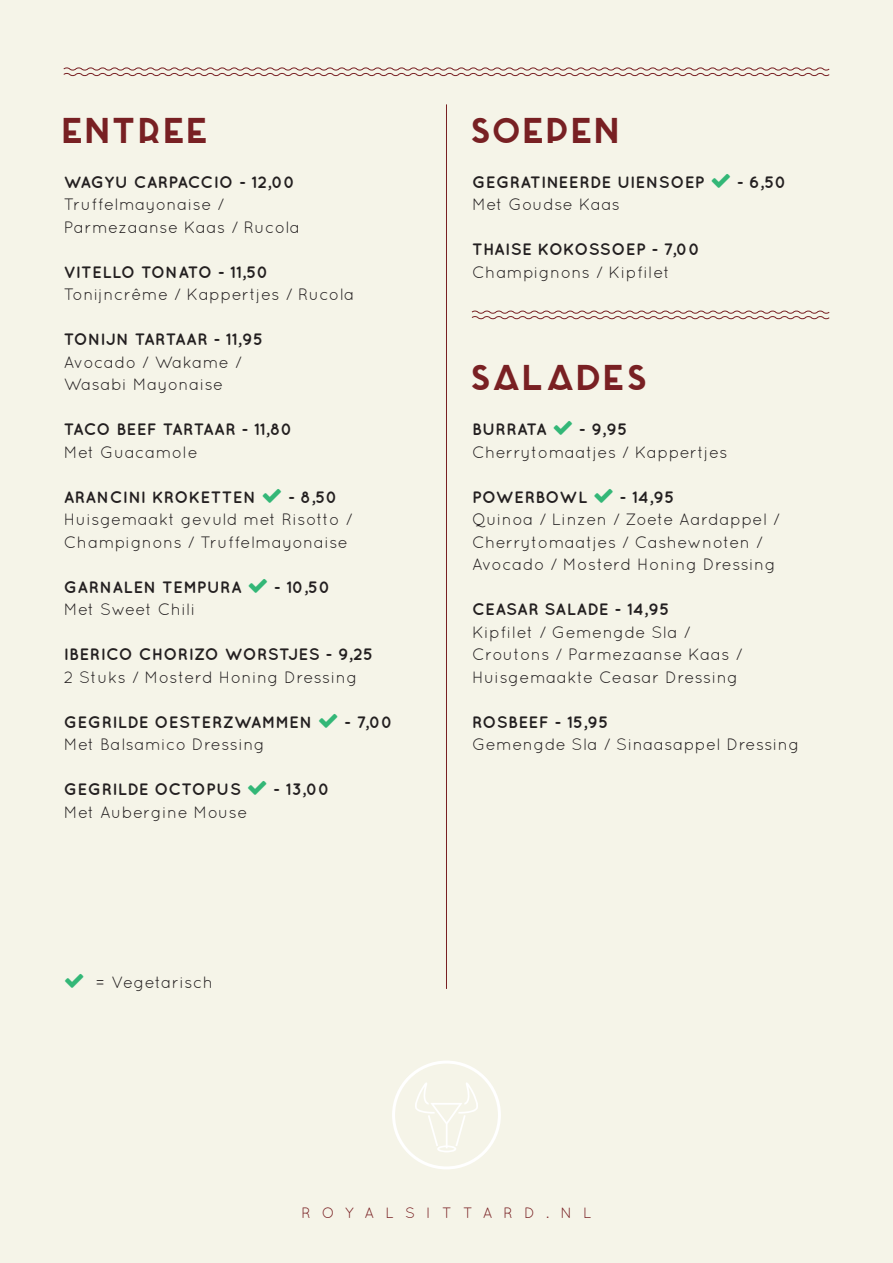
<style>
.page{position:relative;width:893px;height:1263px;background:#f5f4e8}
.page>*{position:absolute;margin:0;border:0;box-sizing:border-box;transform-origin:0 0}
.t1{font:700 48px "Azedo";letter-spacing:.05em;color:#782023}
.t2{font:700 48px "Azedo";letter-spacing:.05em;color:#792023}
.t3{font:16.5px/22.5px "Quicksand";letter-spacing:.025em;color:#231f20}
.t4{font:700 16.5px "Quicksand";letter-spacing:.025em;color:#231f20}
.t5{font:15px "Quicksand";letter-spacing:.75em;color:#782023}
</style>
<div class="page">
<svg style="left:415px;top:1082px;width:63px;height:70px"></svg>
<div style="left:392px;top:1060px;width:109px;height:109px;border:3px solid #fff;border-radius:50%"></div>
<svg style="left:63px;top:66px;width:767px;height:11px;background:#dbc9c0"></svg>
<svg style="left:471px;top:310px;width:359px;height:10px;background:#d9c5bc"></svg>
<hr style="left:446px;top:104px;width:1px;height:885px;background:#782023">
<svg style="left:263px;top:488px;width:18px;height:14px"></svg>
<svg style="left:249px;top:578px;width:18px;height:14px"></svg>
<svg style="left:319px;top:713px;width:18px;height:14px"></svg>
<svg style="left:248px;top:781px;width:18px;height:14px"></svg>
<svg style="left:65px;top:973px;width:18px;height:14px"></svg>
<svg style="left:712px;top:173px;width:18px;height:14px"></svg>
<svg style="left:554px;top:421px;width:18px;height:14px"></svg>
<svg style="left:595px;top:488px;width:18px;height:14px"></svg>
<p class="t1" style="left:64px;top:98px;width:147px">ENTREE</p>
<p class="t4" style="left:64px;top:172px;width:233px">WAGYU CARPACCIO - 12,00</p>
<p class="t3" style="left:64px;top:193px;width:162px">Truffelmayonaise /</p>
<p class="t3" style="left:64px;top:215px;width:238px">Parmezaanse Kaas / Rucola</p>
<p class="t4" style="left:64px;top:262px;width:206px">VITELLO TONATO - 11,50</p>
<p class="t3" style="left:64px;top:283px;width:292px">Tonijncrême / Kappertjes / Rucola</p>
<p class="t4" style="left:64px;top:329px;width:201px">TONIJN TARTAAR - 11,95</p>
<p class="t3" style="left:64px;top:350px;width:179px">Avocado / Wakame /</p>
<p class="t3" style="left:64px;top:373px;width:161px">Wasabi Mayonaise</p>
<p class="t4" style="left:64px;top:419px;width:230px">TACO BEEF TARTAAR - 11,80</p>
<p class="t3" style="left:64px;top:440px;width:136px">Met Guacamole</p>
<p class="t4" style="left:64px;top:487px;width:194px">ARANCINI KROKETTEN</p>
<p class="t4" style="left:288px;top:487px;width:51px">- 8,50</p>
<p class="t3" style="left:64px;top:508px;width:290px">Huisgemaakt gevuld met Risotto /</p>
<p class="t3" style="left:64px;top:530px;width:286px">Champignons / Truffelmayonaise</p>
<p class="t4" style="left:64px;top:577px;width:179px">GARNALEN TEMPURA</p>
<p class="t4" style="left:274px;top:577px;width:58px">- 10,50</p>
<p class="t3" style="left:64px;top:598px;width:133px">Met Sweet Chili</p>
<p class="t4" style="left:64px;top:644px;width:311px">IBERICO CHORIZO WORSTJES - 9,25</p>
<p class="t3" style="left:64px;top:665px;width:295px">2 Stuks / Mosterd Honing Dressing</p>
<p class="t4" style="left:64px;top:712px;width:250px">GEGRILDE OESTERZWAMMEN</p>
<p class="t4" style="left:344px;top:712px;width:50px">- 7,00</p>
<p class="t3" style="left:64px;top:733px;width:203px">Met Balsamico Dressing</p>
<p class="t4" style="left:64px;top:779px;width:179px">GEGRILDE OCTOPUS</p>
<p class="t4" style="left:273px;top:779px;width:58px">- 13,00</p>
<p class="t3" style="left:64px;top:800px;width:185px">Met Aubergine Mouse</p>
<p class="t3" style="left:96px;top:970px;width:119px">= Vegetarisch</p>
<p class="t1" style="left:472px;top:98px;width:150px">Soepen</p>
<p class="t4" style="left:472px;top:172px;width:234px">GEGRATINEERDE UIENSOEP</p>
<p class="t4" style="left:737px;top:172px;width:51px">- 6,50</p>
<p class="t3" style="left:472px;top:193px;width:150px">Met Goudse Kaas</p>
<p class="t4" style="left:472px;top:239px;width:230px">THAISE KOKOSSOEP - 7,00</p>
<p class="t3" style="left:472px;top:260px;width:199px">Champignons / Kipfilet</p>
<p class="t2" style="left:472px;top:345px;width:177px">Salades</p>
<p class="t4" style="left:472px;top:419px;width:76px">BURRATA</p>
<p class="t4" style="left:579px;top:419px;width:50px">- 9,95</p>
<p class="t3" style="left:472px;top:440px;width:257px">Cherrytomaatjes / Kappertjes</p>
<p class="t4" style="left:472px;top:487px;width:117px">POWERBOWL</p>
<p class="t4" style="left:619px;top:487px;width:56px">- 14,95</p>
<p class="t3" style="left:472px;top:508px;width:309px">Quinoa / Linzen / Zoete Aardappel /<br>Cherrytomaatjes / Cashewnoten /</p>
<p class="t3" style="left:472px;top:553px;width:305px">Avocado / Mosterd Honing Dressing</p>
<p class="t4" style="left:472px;top:599px;width:199px">CEASAR SALADE - 14,95</p>
<p class="t3" style="left:472px;top:620px;width:220px">Kipfilet / Gemengde Sla /</p>
<p class="t3" style="left:472px;top:643px;width:272px">Croutons / Parmezaanse Kaas /</p>
<p class="t3" style="left:472px;top:665px;width:268px">Huisgemaakte Ceasar Dressing</p>
<p class="t4" style="left:472px;top:712px;width:138px">ROSBEEF - 15,95</p>
<p class="t3" style="left:472px;top:733px;width:329px">Gemengde Sla / Sinaasappel Dressing</p>
<p class="t5" style="left:301px;top:1204px;width:292px">ROYALSITTARD.NL</p>
</div>
